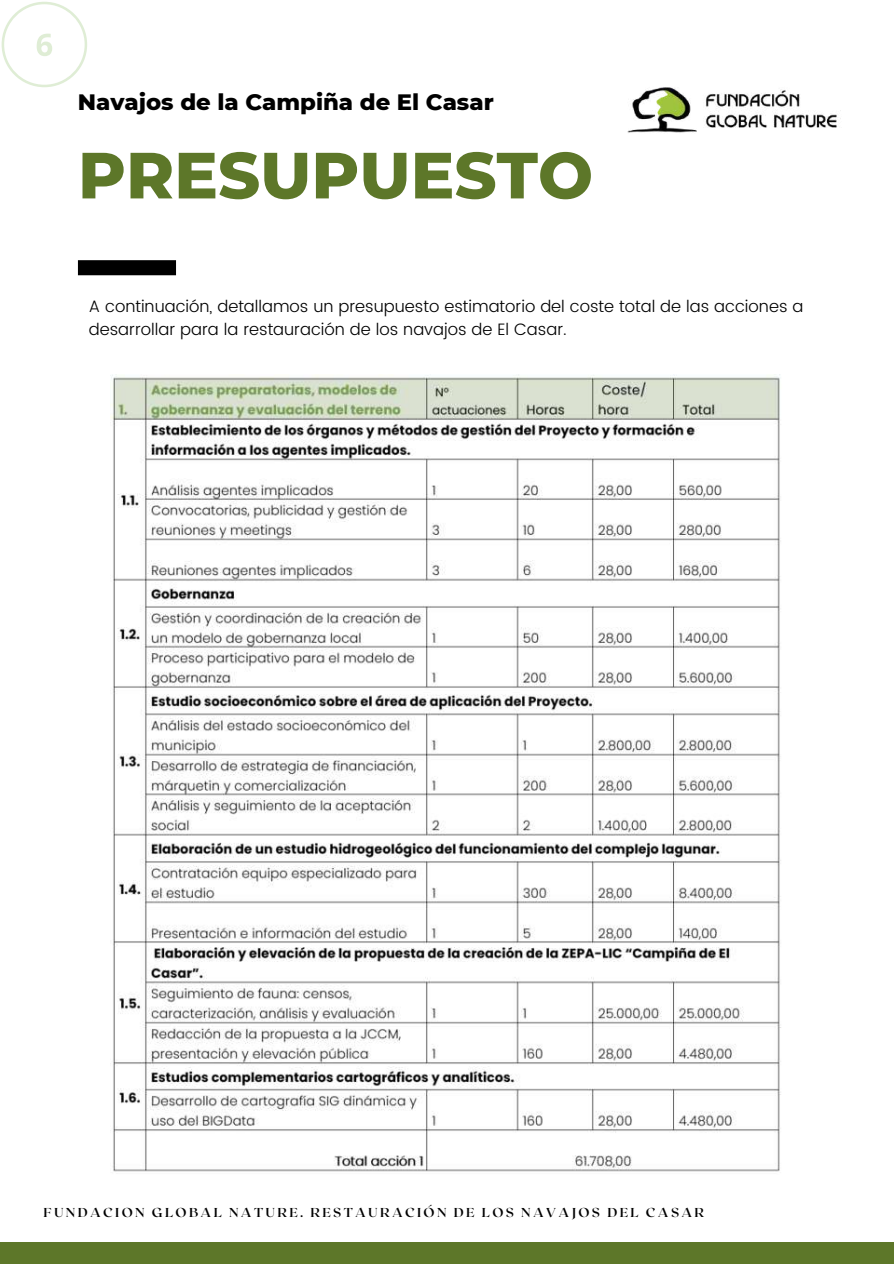
<style>
.page{position:relative;width:894px;height:1264px;background:#fff}
.page>*{position:absolute;margin:0;border:0;box-sizing:border-box;transform-origin:0 0}
.t1{font:800 65.1px "Montserrat";color:#5d7729}
.t2{font:800 22.8px "Montserrat";color:#000}
.t3{font:300 16.5px/22.5px "Poppins";color:#000}
.t4{font:700 12.9px "Roxborough CF";letter-spacing:.18em;color:#000}
</style>
<div class="page">
<div style="left:0;top:1242px;width:893px;height:21px;background:#5d7729"></div>
<img style="left:627px;top:87px;width:214px;height:46px">
<div style="left:78px;top:260px;width:98px;height:15px;background:#000"></div>
<img style="left:111px;top:374px;width:670px;height:798px">
<svg style="left:2px;top:2px;width:85px;height:85px"></svg>
<h2 class="t2" style="left:78px;top:88px;width:417px">Navajos de la Campiña de El Casar</h2>
<h1 class="t1" style="left:78px;top:135px;width:516px">PRESUPUESTO</h1>
<p class="t3" style="left:89px;top:295px;width:716px">A continuación, detallamos un presupuesto estimatorio del coste total de las acciones a desarrollar para la restauración de los navajos de El Casar.</p>
<p class="t4" style="left:44px;top:1203px;width:661px">FUNDACION GLOBAL NATURE. RESTAURACIÓN DE LOS NAVAJOS DEL CASAR</p>
</div>
